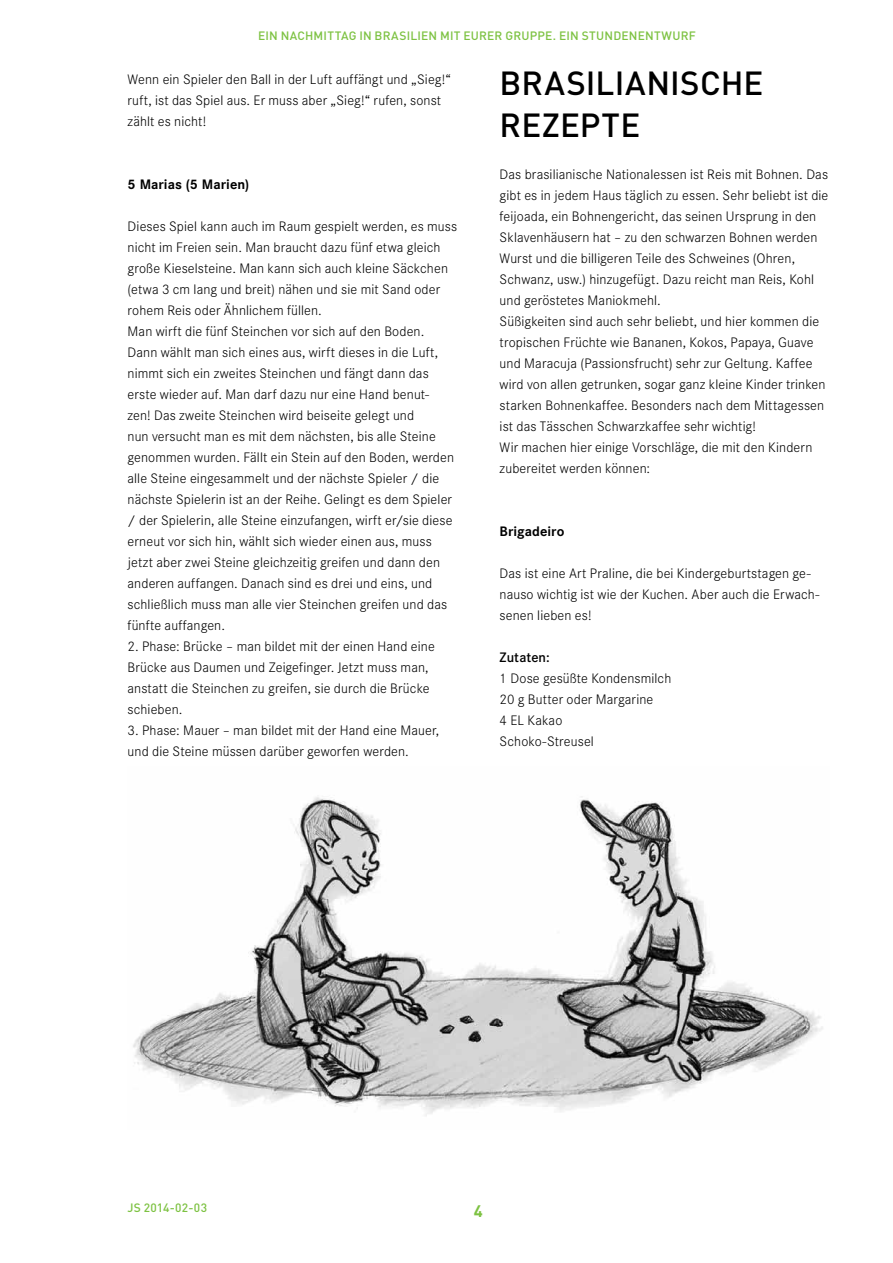
<style>
.page{position:relative;width:893px;height:1263px;background:#fff}
.page>*{position:absolute;margin:0;border:0;box-sizing:border-box;transform-origin:0 0}
.t1{font:500 33px/42px "DIN";letter-spacing:.01em;color:#000}
.t2{font:700 16.5px "DIN";color:#7dc242}
.t3{font:300 13.5px/21px "Corporate SBQ";letter-spacing:.01em;color:#000}
.t4{font:700 13.5px "Corporate SBQ";color:#000}
.t5{font:500 12px "DIN";letter-spacing:.015em;color:#7dc242}
.s1{font-weight:500}
</style>
<div class="page">
<img style="left:133px;top:796px;width:690px;height:320px">
<p class="t5" style="left:258px;top:28px;width:439px">EIN NACHMITTAG IN BRASILIEN MIT EURER GRUPPE. EIN STUNDENENTWURF</p>
<p class="t3" style="left:128px;top:69px;width:325px">Wenn ein Spieler den Ball in der Luft auffängt und „Sieg!“ ruft, ist das Spiel aus. Er muss aber „Sieg!“ rufen, sonst zählt es nicht!</p>
<p class="t4" style="left:128px;top:176px;width:123px">5 Marias (5 Marien)</p>
<p class="t3" style="left:128px;top:216px;width:331px">Dieses Spiel kann auch im Raum gespielt werden, es muss nicht im Freien sein. Man braucht dazu fünf etwa gleich große Kieselsteine. Man kann sich auch kleine Säckchen (etwa 3 cm lang und breit) nähen und sie mit Sand oder rohem Reis oder Ähnlichem füllen.<br>Man wirft die fünf Steinchen vor sich auf den Boden.<br>Dann wählt man sich eines aus, wirft dieses in die Luft, nimmt sich ein zweites Steinchen und fängt dann das erste wieder auf. Man darf dazu nur eine Hand benut-<br>zen! Das zweite Steinchen wird beiseite gelegt und<br>nun versucht man es mit dem nächsten, bis alle Steine genommen wurden. Fällt ein Stein auf den Boden, werden alle Steine eingesammelt und der nächste Spieler / die nächste Spielerin ist an der Reihe. Gelingt es dem Spieler / der Spielerin, alle Steine einzufangen, wirft er/sie diese erneut vor sich hin, wählt sich wieder einen aus, muss jetzt aber zwei Steine gleichzeitig greifen und dann den anderen auffangen. Danach sind es drei und eins, und schließlich muss man alle vier Steinchen greifen und das fünfte auffangen.</p>
<p class="t3" style="left:128px;top:636px;width:309px">2. Phase: Brücke – man bildet mit der einen Hand eine Brücke aus Daumen und Zeigefinger. Jetzt muss man, anstatt die Steinchen zu greifen, sie durch die Brücke schieben.</p>
<p class="t3" style="left:128px;top:720px;width:313px">3. Phase: Mauer – man bildet mit der Hand eine Mauer, und die Steine müssen darüber geworfen werden.</p>
<p class="t1" style="left:500px;top:60px;width:260px">BRASILIANISCHE<br>REZEPTE</p>
<p class="t3" style="left:500px;top:163px;width:330px">Das brasilianische Nationalessen ist Reis mit Bohnen. Das gibt es in jedem Haus täglich zu essen. Sehr beliebt ist die feijoada, ein Bohnengericht, das seinen Ursprung in den Sklavenhäusern hat – zu den schwarzen Bohnen werden Wurst und die billigeren Teile des Schweines (Ohren, Schwanz, usw.) hinzugefügt. Dazu reicht man Reis, Kohl und geröstetes Maniokmehl.<br>Süßigkeiten sind auch sehr beliebt, und hier kommen die tropischen Früchte wie Bananen, Kokos, Papaya, Guave und Maracuja (Passionsfrucht) sehr zur Geltung. Kaffee wird von allen getrunken, sogar ganz kleine Kinder trinken starken Bohnenkaffee. Besonders nach dem Mittagessen ist das Tässchen Schwarzkaffee sehr wichtig!<br>Wir machen hier einige Vorschläge, die mit den Kindern zubereitet werden können:</p>
<p class="t4" style="left:500px;top:523px;width:66px">Brigadeiro</p>
<p class="t3" style="left:500px;top:563px;width:321px">Das ist eine Art Praline, die bei Kindergeburtstagen ge&shy;nauso wichtig ist wie der Kuchen. Aber auch die Erwach&shy;senen lieben es!</p>
<p class="t3" style="left:500px;top:647px;width:173px"><span class="s1">Zutaten:<br></span>1 Dose gesüßte Kondensmilch<br>20 g Butter oder Margarine<br>4 EL Kakao<br>Schoko-Streusel</p>
<p class="t5" style="left:128px;top:1199px;width:81px">JS 2014-02-03</p>
<p class="t2" style="left:474px;top:1200px;width:10px">4</p>
</div>
